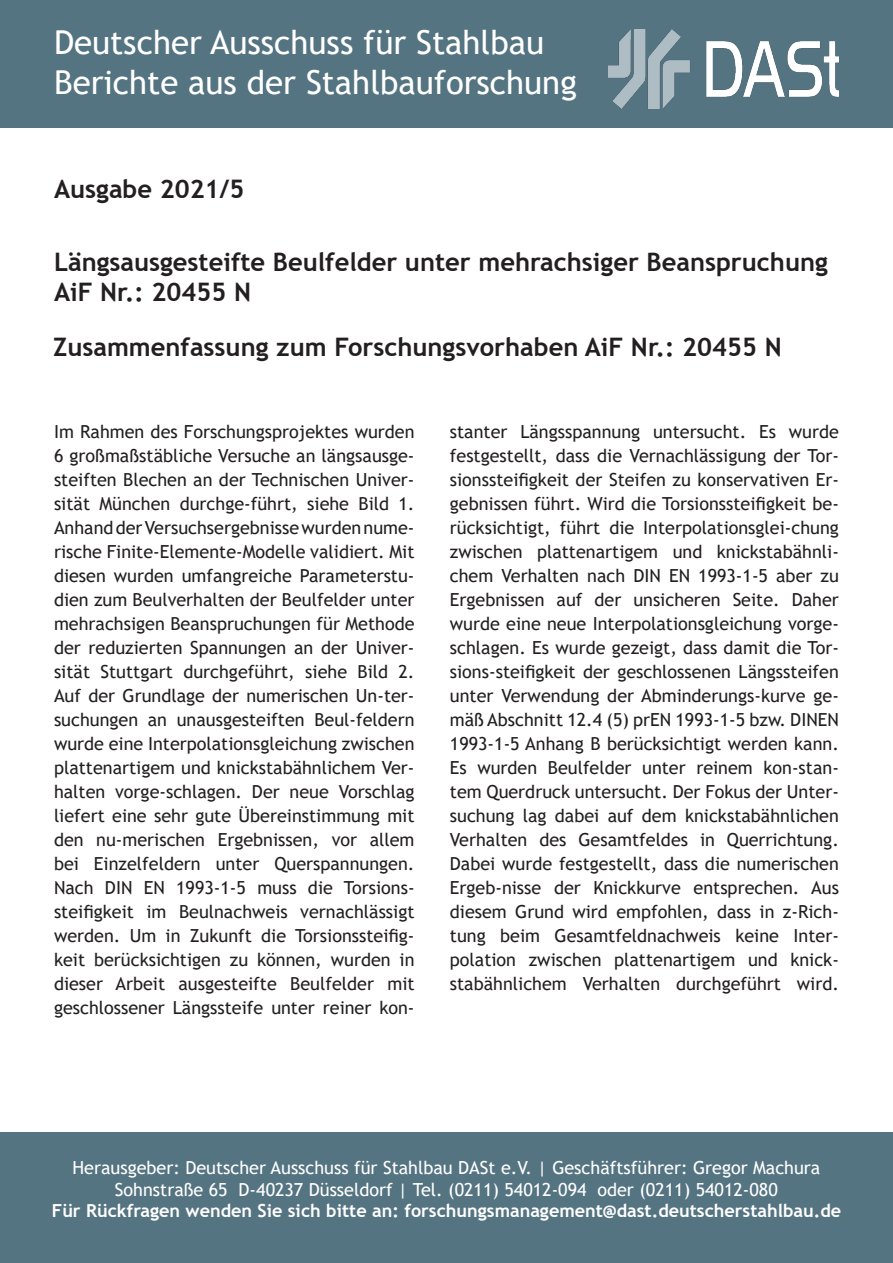
<style>
.page{position:relative;width:893px;height:1263px;background:#fff}
.page>*{position:absolute;margin:0;border:0;box-sizing:border-box;transform-origin:0 0}
.t1{font:33px/39.6px "Trebuchet MS";color:#fff}
.t2{font:700 25.5px "Trebuchet MS";color:#231f20}
.t3{font:18px/24px "Trebuchet MS";color:#231f20;text-align:justify}
.t4{font:18px/21.6px "Trebuchet MS";color:#fff;text-align:center}
.t5{font:700 18px "Trebuchet MS";color:#fff}
</style>
<div class="page">
<div style="left:0;top:0;width:893px;height:128px;background:#557482"></div>
<div style="left:0;top:1132px;width:893px;height:131px;background:#557482"></div>
<img style="left:608px;top:30px;width:231px;height:78px">
<h1 class="t1" style="left:54px;top:22px;width:524px">Deutscher Ausschuss für Stahlbau<br>Berichte aus der Stahlbauforschung</h1>
<p class="t2" style="left:54px;top:173px;width:192px">Ausgabe 2021/5</p>
<p class="t2" style="left:54px;top:246px;width:775px">Längsausgesteifte Beulfelder unter mehrachsiger Beanspruchung</p>
<p class="t2" style="left:54px;top:276px;width:199px">AiF Nr.: 20455 N</p>
<p class="t2" style="left:53px;top:331px;width:730px">Zusammenfassung zum Forschungsvorhaben AiF Nr.: 20455 N</p>
<p class="t3" style="left:54px;top:419px;width:362px">Im Rahmen des Forschungsprojektes wurden 6 großmaßstäbliche Versuche an längsausge&shy;steiften Blechen an der Technischen Univer&shy;sität München durchge-führt, siehe Bild 1.<br>Anhand der Versuchsergebnisse wurden nume&shy;rische Finite-Elemente-Modelle validiert. Mit diesen wurden umfangreiche Parameterstu&shy;dien zum Beulverhalten der Beulfelder unter mehrachsigen Beanspruchungen für Methode der reduzierten Spannungen an der Univer&shy;sität Stuttgart durchgeführt, siehe Bild 2.</p>
<p class="t3" style="left:54px;top:683px;width:362px">Auf der Grundlage der numerischen Un-ter&shy;suchungen an unausgesteiften Beul-feldern wurde eine Interpolationsgleichung zwischen plattenartigem und knickstabähnlichem Ver&shy;halten vorge-schlagen. Der neue Vorschlag liefert eine sehr gute Übereinstimmung mit den nu-merischen Ergebnissen, vor allem bei Einzelfeldern unter Querspannungen.</p>
<p class="t3" style="left:54px;top:875px;width:362px">Nach DIN EN 1993-1-5 muss die Torsions&shy;steifigkeit im Beulnachweis vernachlässigt werden. Um in Zukunft die Torsionssteifig&shy;keit berücksichtigen zu können, wurden in dieser Arbeit ausgesteifte Beulfelder mit geschlossener Längssteife unter reiner kon-</p>
<p class="t3" style="left:450px;top:419px;width:391px">stanter Längsspannung untersucht. Es wurde festgestellt, dass die Vernachlässigung der Tor&shy;sionssteifigkeit der Steifen zu konservativen Er&shy;gebnissen führt. Wird die Torsionssteifigkeit be&shy;rücksichtigt, führt die Interpolationsglei-chung zwischen plattenartigem und knickstabähnli&shy;chem Verhalten nach DIN EN 1993-1-5 aber zu Ergebnissen auf der unsicheren Seite. Daher wurde eine neue Interpolationsgleichung vorge&shy;schlagen. Es wurde gezeigt, dass damit die Tor&shy;sions-steifigkeit der geschlossenen Längssteifen unter Verwendung der Abminderungs-kurve ge&shy;mäß Abschnitt 12.4 (5) prEN 1993-1-5 bzw. DINEN 1993-1-5 Anhang B berücksichtigt werden kann.</p>
<p class="t3" style="left:450px;top:755px;width:391px">Es wurden Beulfelder unter reinem kon-stan&shy;tem Querdruck untersucht. Der Fokus der Unter&shy;suchung lag dabei auf dem knickstabähnlichen Verhalten des Gesamtfeldes in Querrichtung.<br>Dabei wurde festgestellt, dass die numerischen Ergeb-nisse der Knickkurve entsprechen. Aus diesem Grund wird empfohlen, dass in z-Rich&shy;tung beim Gesamtfeldnachweis keine Inter&shy;polation zwischen plattenartigem und knick&shy;stabähnlichem Verhalten durchgeführt wird.</p>
<p class="t4" style="left:73px;top:1156px;width:749px">Herausgeber: Deutscher Ausschuss für Stahlbau DASt e.V. | Geschäftsführer: Gregor Machura<br>Sohnstraße 65 D-40237 Düsseldorf | Tel. (0211) 54012-094 oder (0211) 54012-080</p>
<p class="t5" style="left:52px;top:1199px;width:791px">Für Rückfragen wenden Sie sich bitte an: forschungsmanagement@dast.deutscherstahlbau.de</p>
</div>
